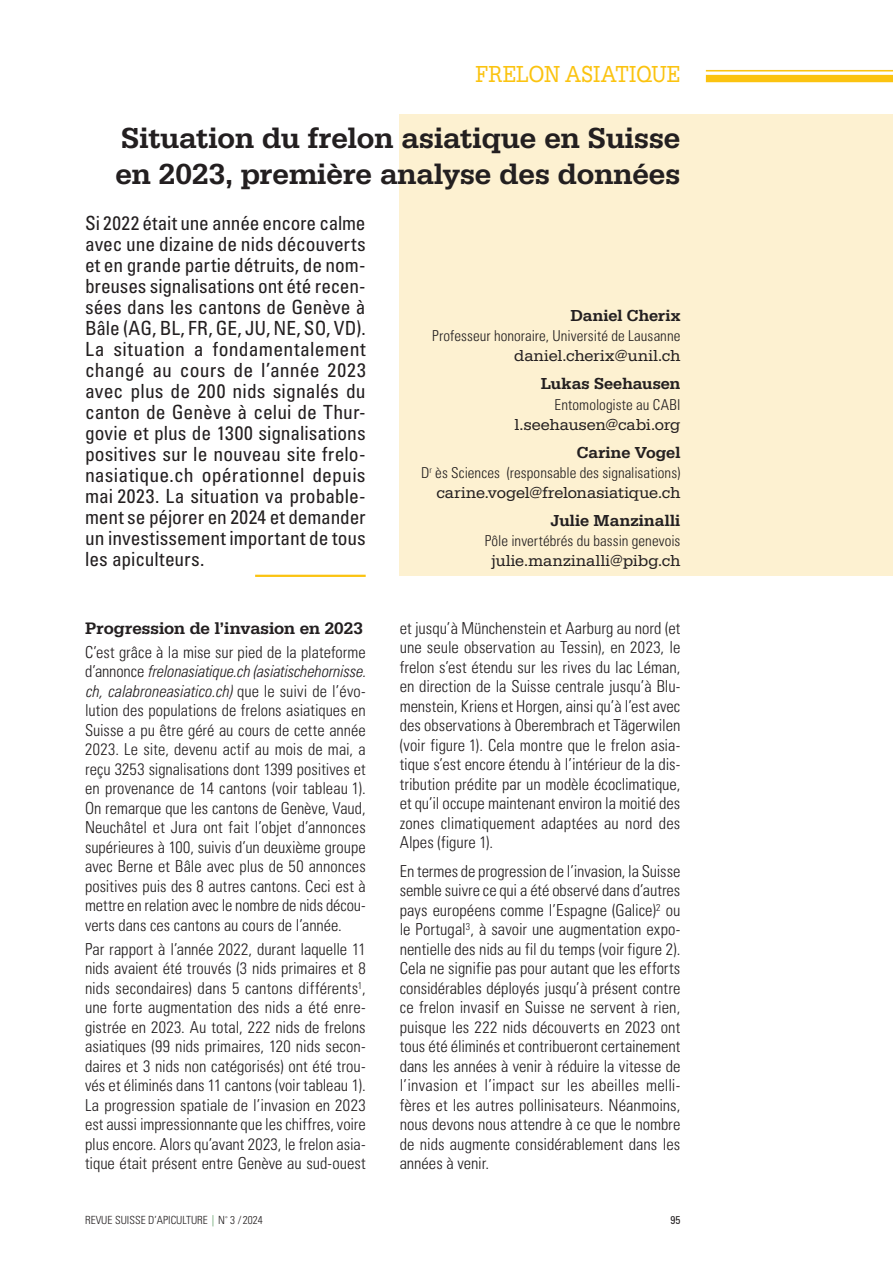
<style>
.page{position:relative;width:893px;height:1263px;background:#fff}
.page>*{position:absolute;margin:0;border:0;box-sizing:border-box;transform-origin:0 0}
.Titre{font:500 30px/36px "Serifa";color:#231f20}
.Titre_rubriques{font:24px "Serifa";color:#fbc310;scale:.85 1}
.Chapô{font:condensed 19.5px/21px "Univers LT Pro";color:#231f20;text-align:justify}
.intertitre{font:500 17.25px "Serifa";color:#231f20}
.Texte_base{font:300 condensed 16.5px/19.5px "Univers LT Pro";letter-spacing:.005em;color:#231f20;text-align:justify}
.Auteur_e-mail{font:16.5px "Serifa";letter-spacing:.005em;color:#231f20}
.Auteur_nom{font:500 16.5px "Serifa";letter-spacing:.005em;color:#231f20}
.Auteur_infos{font:300 condensed 15px "Univers LT Pro";letter-spacing:.005em;color:#231f20}
.t1{font:300 condensed 11.25px "Univers LT Pro";color:#231f20}
.t2{font:condensed 11.25px "Univers LT Pro";color:#231f20}
.s1{font-style:italic}
.s2{color:#3c8b45}
</style>
<div class="page">
<hr style="left:706px;top:70px;width:187px;height:2px;background:#fbc310">
<div style="left:706px;top:75px;width:187px;height:7px;background:#fbc310"></div>
<div style="left:400px;top:115px;width:493px;height:461px;background:#fdf1d1"></div>
<hr style="left:255px;top:575px;width:111px;height:2px;background:#fbc310">
<p class="Titre_rubriques" style="left:476px;top:61px;width:242px">FRELON ASIATIQUE</p>
<p class="Titre" style="left:115px;top:120px;width:566px">Situation du frelon asiatique en Suisse en 2023, première analyse des données</p>
<p class="Chapô" style="left:85px;top:212px;width:282px">Si 2022 était une année encore calme avec une dizaine de nids découverts et en grande partie détruits, de nom&shy;breuses signalisations ont été recen&shy;sées dans les cantons de Genève à Bâle (AG, BL, FR, GE, JU, NE, SO, VD).<br>La situation a fondamentalement changé au cours de l’année 2023 avec plus de 200 nids signalés du canton de Genève à celui de Thur&shy;govie et plus de 1300 signalisations positives sur le nouveau site frelo&shy;nasiatique.ch opérationnel depuis mai 2023. La situation va probable&shy;ment se péjorer en 2024 et demander un investissement important de tous les apiculteurs.</p>
<p class="intertitre" style="left:85px;top:618px;width:279px">Progression de l’invasion en 2023</p>
<p class="Texte_base" style="left:85px;top:641px;width:282px">C’est grâce à la mise sur pied de la plateforme d’annonce <span class="s1">frelonasiatique.ch (asiatischehornisse. ch, calabroneasiatico.ch)</span> que le suivi de l’évo&shy;lution des populations de frelons asiatiques en Suisse a pu être géré au cours de cette année 2023. Le site, devenu actif au mois de mai, a reçu 3253 signalisations dont 1399 positives et en provenance de 14 cantons (voir tableau 1).<br>On remarque que les cantons de Genève, Vaud, Neuchâtel et Jura ont fait l’objet d’annonces supérieures à 100, suivis d’un deuxième groupe avec Berne et Bâle avec plus de 50 annonces positives puis des 8 autres cantons. Ceci est à mettre en relation avec le nombre de nids décou&shy;verts dans ces cantons au cours de l’année.</p>
<p class="Texte_base" style="left:85px;top:938px;width:282px">Par rapport à l’année 2022, durant laquelle 11 nids avaient été trouvés (3 nids primaires et 8 nids secondaires) dans 5 cantons différents<sup>1</sup>, une forte augmentation des nids a été enre&shy;gistrée en 2023. Au total, 222 nids de frelons asiatiques (99 nids primaires, 120 nids secon&shy;daires et 3 nids non catégorisés) ont été trou&shy;vés et éliminés dans 11 cantons (voir tableau 1).<br>La progression spatiale de l’invasion en 2023 est aussi impressionnante que les chiffres, voire plus encore. Alors qu’avant 2023, le frelon asia&shy;tique était présent entre Genève au sud-ouest</p>
<p class="Auteur_nom" style="left:570px;top:306px;width:111px">Daniel Cherix</p>
<p class="Auteur_infos" style="left:432px;top:326px;width:250px">Professeur honoraire, Université de Lausanne</p>
<p class="Auteur_e-mail" style="left:514px;top:347px;width:168px">daniel.cherix@unil.ch</p>
<p class="Auteur_nom" style="left:541px;top:374px;width:141px">Lukas Seehausen</p>
<p class="Auteur_infos" style="left:555px;top:394px;width:127px">Entomologiste au CABI</p>
<p class="Auteur_e-mail" style="left:515px;top:415px;width:167px">l.seehausen@cabi.org</p>
<p class="Auteur_nom" style="left:577px;top:442px;width:105px">Carine Vogel</p>
<p class="Auteur_infos" style="left:421px;top:462px;width:261px">D<sup>r</sup> ès Sciences (responsable des signalisations)</p>
<p class="Auteur_e-mail" style="left:436px;top:483px;width:245px">carine.vogel@frelonasiatique.ch</p>
<p class="Auteur_nom" style="left:551px;top:511px;width:131px">Julie Manzinalli</p>
<p class="Auteur_infos" style="left:485px;top:531px;width:197px">Pôle invertébrés du bassin genevois</p>
<p class="Auteur_e-mail" style="left:491px;top:551px;width:190px">julie.manzinalli@pibg.ch</p>
<p class="Texte_base" style="left:400px;top:617px;width:282px">et jusqu’à Münchenstein et Aarburg au nord (et une seule observation au Tessin), en 2023, le frelon s’est étendu sur les rives du lac Léman, en direction de la Suisse centrale jusqu’à Blu&shy;menstein, Kriens et Horgen, ainsi qu’à l’est avec des observations à Oberembrach et Tägerwilen (voir figure 1). Cela montre que le frelon asia&shy;tique s’est encore étendu à l’intérieur de la dis&shy;tribution prédite par un modèle écoclimatique, et qu’il occupe maintenant environ la moitié des zones climatiquement adaptées au nord des Alpes (figure 1).</p>
<p class="Texte_base" style="left:400px;top:860px;width:282px">En termes de progression de l’invasion, la Suisse semble suivre ce qui a été observé dans d’autres pays européens comme l’Espagne (Galice)<sup>2</sup> ou le Portugal<sup>3</sup>, à savoir une augmentation expo&shy;nentielle des nids au fil du temps (voir figure 2).<br>Cela ne signifie pas pour autant que les efforts considérables déployés jusqu’à présent contre ce frelon invasif en Suisse ne servent à rien, puisque les 222 nids découverts en 2023 ont tous été éliminés et contribueront certainement dans les années à venir à réduire la vitesse de l’invasion et l’impact sur les abeilles melli&shy;fères et les autres pollinisateurs. Néanmoins, nous devons nous attendre à ce que le nombre de nids augmente considérablement dans les années à venir.</p>
<p class="t1" style="left:85px;top:1213px;width:179px">REVUE SUISSE D’APICULTURE <span class="s2">|</span> N<sup>°</sup> 3 / 2024</p>
<p class="t2" style="left:670px;top:1213px;width:11px">95</p>
</div>
